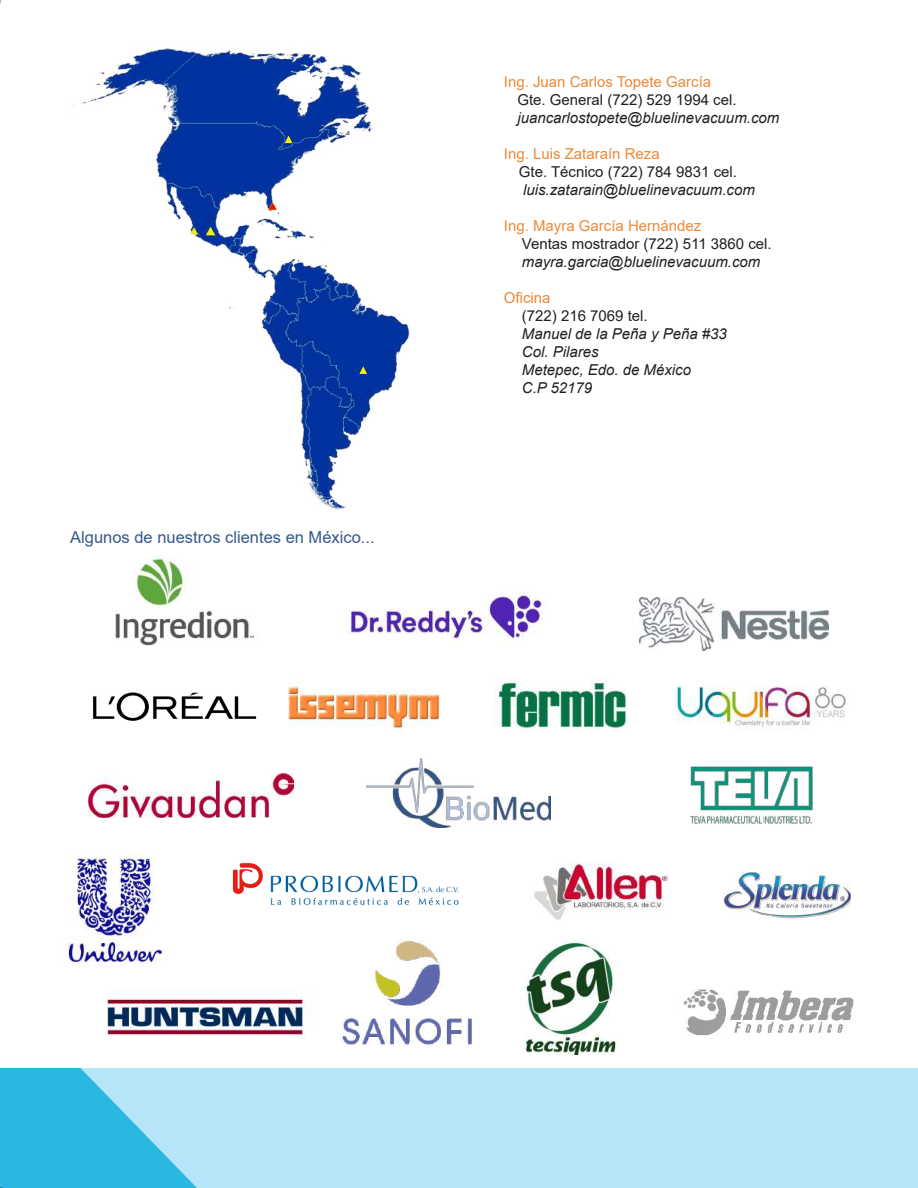
<style>
.page{position:relative;width:918px;height:1188px;background:#fff}
.page>*{position:absolute;margin:0;border:0;box-sizing:border-box;transform-origin:0 0}
.t1{font:16.5px "Arial";color:#345990}
.t2{font:italic 15px/18px "Arial";color:#231f20}
.t3{font:15px "Arial";color:#231f20}
.t4{font:15px "Arial";color:#eb893b}
</style>
<div class="page">
<div style="left:0;top:1026px;width:918px;height:162px;background:#b6e4f9"></div>
<div style="left:0;top:544px;width:918px;height:524px;background:#fff"></div>
<img style="left:73px;top:48px;width:337px;height:462px">
<img style="left:92px;top:692px;width:165px;height:29px">
<img style="left:640px;top:597px;width:189px;height:54px">
<img style="left:494px;top:680px;width:133px;height:51px">
<img style="left:723px;top:872px;width:128px;height:47px">
<img style="left:534px;top:863px;width:134px;height:57px">
<img style="left:689px;top:766px;width:124px;height:58px">
<img style="left:366px;top:758px;width:185px;height:69px">
<img style="left:232px;top:862px;width:227px;height:44px">
<img style="left:89px;top:774px;width:204px;height:44px">
<img style="left:684px;top:989px;width:170px;height:47px">
<img style="left:115px;top:556px;width:139px;height:90px">
<img style="left:59px;top:853px;width:107px;height:114px">
<img style="left:676px;top:686px;width:170px;height:42px">
<img style="left:288px;top:679px;width:152px;height:51px">
<img style="left:343px;top:591px;width:204px;height:55px">
<img style="left:342px;top:940px;width:131px;height:105px">
<img style="left:525px;top:939px;width:93px;height:115px">
<img style="left:199px;top:993px;width:113px;height:46px">
<svg style="left:359px;top:366px;width:8px;height:8px"></svg>
<svg style="left:285px;top:135px;width:7px;height:8px"></svg>
<svg style="left:0;top:998px;width:199px;height:190px"></svg>
<p class="t1" style="left:70px;top:526px;width:306px">Algunos de nuestros clientes en México...</p>
<p class="t4" style="left:504px;top:71px;width:209px">Ing. Juan Carlos Topete García</p>
<p class="t3" style="left:517px;top:89px;width:221px">Gte. General (722) 529 1994 cel.</p>
<p class="t2" style="left:517px;top:108px;width:263px">juancarlostopete@bluelinevacuum.com</p>
<p class="t4" style="left:504px;top:143px;width:157px">Ing. Luis Zataraín Reza</p>
<p class="t3" style="left:519px;top:161px;width:220px">Gte. Técnico (722) 784 9831 cel.</p>
<p class="t2" style="left:523px;top:180px;width:233px">luis.zatarain@bluelinevacuum.com</p>
<p class="t4" style="left:504px;top:215px;width:199px">Ing. Mayra García Hernández</p>
<p class="t3" style="left:522px;top:233px;width:251px">Ventas mostrador (722) 511 3860 cel.</p>
<p class="t2" style="left:522px;top:252px;width:240px">mayra.garcia@bluelinevacuum.com</p>
<p class="t4" style="left:504px;top:287px;width:48px">Oficina</p>
<p class="t3" style="left:522px;top:305px;width:127px">(722) 216 7069 tel.</p>
<p class="t2" style="left:522px;top:324px;width:207px">Manuel de la Peña y Peña #33<br>Col. Pilares<br>Metepec, Edo. de México<br>C.P 52179</p>
</div>
